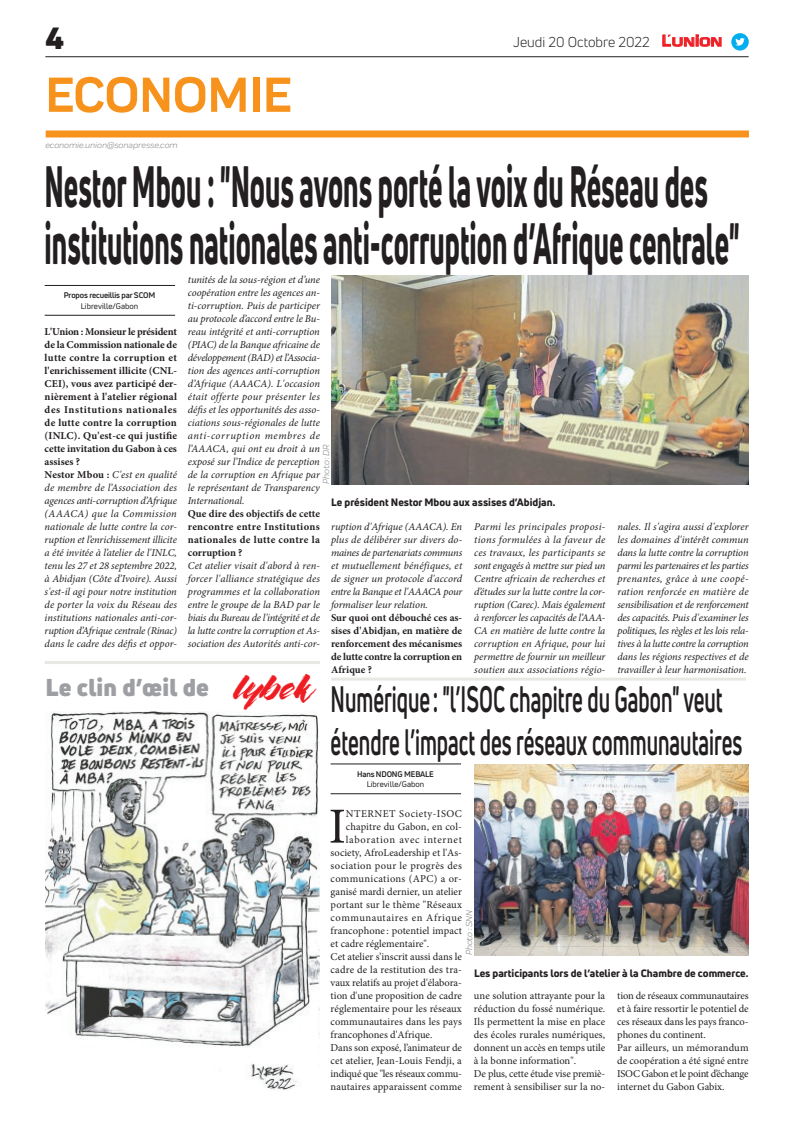
<style>
.page{position:relative;width:794px;height:1129px;background:#fff}
.page>*{position:absolute;margin:0;border:0;box-sizing:border-box;transform-origin:0 0}
.t1{font:800 57px/57px "Uni Neue";color:#231f20;scale:.48 1}
.t2{font:700 51px "Praktika";color:#f7931d}
.t3{font:50.5px "Minion Pro";color:#231f20}
.t4{font:700 36px/43.2px "Uni Neue";color:#231f20;scale:.57 1}
.t5{font:900 30px "Uni Neue";color:#231f20}
.t6{font:900 23.9px "Uni Neue";letter-spacing:.01em;color:#9e9fa3}
.t7{font:14px "Uni Neue";color:#231f20}
.t8{font:italic 10.5px/13px "Minion Pro";letter-spacing:-.005em;color:#231f20;text-align:justify}
.t9{font:10.5px/13px "Minion Pro";color:#231f20}
.t10{font:700 10.5px/13px "Minion Pro";color:#231f20;text-align:justify}
.t11{font:800 10.5px "Uni Neue";color:#231f20}
.t12{font:10.5px "Minion Pro";letter-spacing:-.02em;color:#231f20}
.t13{font:10.5px "Minion Pro";letter-spacing:.035em;color:#231f20}
.t14{font:10.5px "Minion Pro";letter-spacing:.03em;color:#231f20}
.t15{font:10.5px "Minion Pro";letter-spacing:.05em;color:#231f20}
.t16{font:10.5px "Minion Pro";letter-spacing:.065em;color:#231f20}
.t17{font:10.5px "Minion Pro";letter-spacing:.045em;color:#231f20}
.t18{font:italic 9px "Praktika";color:#818386}
.t19{font:700 8px "Uni Neue";letter-spacing:-.02em;color:#231f20}
.t20{font:8px "Uni Neue";color:#231f20}
.s1{font-family:"Eurostile";font-weight:600;font-size:14.9px;color:#ee1d23}
.s2{font-family:"Eurostile";font-weight:600;font-size:11.4px;color:#ee1d23}
.s3{font-weight:700;font-style:normal}
.s4{font-family:"The Flower City";font-weight:400;font-size:37.7px;color:#ee1d23}
</style>
<div class="page">
<div style="left:46px;top:130px;width:703px;height:7px;background:#f7931d"></div>
<hr style="left:45px;top:56px;width:703px;height:1px;background:#231f20">
<svg style="left:662px;top:34px;width:60px;height:13px"></svg>
<div style="left:731px;top:33px;width:17px;height:18px;background:#00aeef;border-radius:50%"></div>
<svg style="left:735px;top:38px;width:10px;height:8px"></svg>
<hr style="left:45px;top:661px;width:275px;height:3px;background:#e7e8e2">
<img style="left:46px;top:711px;width:274px;height:379px">
<hr style="left:45px;top:315px;width:130px;height:1px;background:#231f20">
<hr style="left:45px;top:285px;width:130px;height:1px;background:#231f20">
<hr style="left:330px;top:793px;width:131px;height:1px;background:#231f20">
<hr style="left:330px;top:763px;width:131px;height:1px;background:#231f20">
<img style="left:474px;top:764px;width:274px;height:191px">
<img style="left:331px;top:275px;width:417px;height:209px">
<hr style="left:331px;top:677px;width:415px;height:3px;background:#e7e8e2">
<h3 class="t5" style="left:45px;top:17px;width:20px">4</h3>
<h2 class="t2" style="left:45px;top:54px;width:248px">ECONOMIE</h2>
<p class="t18" style="left:45px;top:139px;width:134px">economie.union@sonapresse.com</p>
<h3 class="t7" style="left:513px;top:33px;width:210px">Jeudi 20 Octobre 2022 <span class="s1">L</span><span class="s2">UNION</span></h3>
<h1 class="t1" style="left:45px;top:157px;width:1449px">Nestor Mbou : "Nous avons porté la voix du Réseau des institutions nationales anti-corruption d’Afrique centrale"</h1>
<p class="t19" style="left:64px;top:290px;width:93px">Propos recueillis par SCOM</p>
<p class="t20" style="left:81px;top:301px;width:59px">Libreville/Gabon</p>
<p class="t8" style="left:188px;top:273px;width:134px">tunités de la sous-région et d’une coopération entre les agences an&shy;ti-corruption. Puis de participer au protocole d’accord entre le Bu&shy;reau intégrité et anti-corruption (PIAC) de la Banque africaine de développement (BAD) et l’Associa&shy;tion des agences anti-corruption d’Afrique (AAACA). L'occasion était offerte pour présenter les défis et les opportunités des asso&shy;ciations sous-régionales de lutte anti-corruption membres de l’AAACA, qui ont eu droit à un exposé sur l’Indice de perception de la corruption en Afrique par le représentant de Transparency International.</p>
<p class="t10" style="left:188px;top:507px;width:134px">Que dire des objectifs de cette rencontre entre Institutions nationales de lutte contre la corruption ?</p>
<p class="t8" style="left:188px;top:559px;width:134px">Cet atelier visait d'abord à ren&shy;forcer l'alliance stratégique des programmes et la collaboration entre le groupe de la BAD par le biais du Bureau de l'intégrité et de la lutte contre la corruption et As&shy;sociation des Autorités anti-cor-</p>
<p class="t8" style="left:45px;top:325px;width:134px;text-align:left"><span class="s3">L'Union : Monsieur le président de la Commission nationale de lutte contre la corruption et l'enrichissement illicite (CNL-<br>CEI), vous avez participé der&shy;nièrement à l'atelier régional des Institutions nationales de lutte contre la corruption (INLC). Qu'est-ce qui justifie cette invitation du Gabon à ces assises ?<br>Nestor Mbou :</span> C'est en qualité de membre de l’Association des agences anti-corruption d’Afrique (AAACA) que la Commission nationale de lutte contre la cor&shy;ruption et l’enrichissement illicite a été invitée à l’atelier de l'INLC, tenu les 27 et 28 septembre 2022, à Abidjan (Côte d’Ivoire). Aussi s'est-il agi pour notre institution de porter la voix du Réseau des institutions nationales anti-cor&shy;ruption d’Afrique centrale (Rinac) dans le cadre des défis et oppor-</p>
<p class="t18" style="left:320px;top:484px;width:41px;rotate:-90deg">Photo : DR</p>
<p class="t11" style="left:331px;top:495px;width:226px">Le président Nestor Mbou aux assises d’Abidjan.</p>
<p class="t8" style="left:331px;top:520px;width:133px">ruption d'Afrique (AAACA). En plus de délibérer sur divers do&shy;maines de partenariats communs et mutuellement bénéfiques, et de signer un protocole d'accord entre la Banque et l'AAACA pour formaliser leur relation.</p>
<p class="t10" style="left:331px;top:611px;width:133px">Sur quoi ont débouché ces as&shy;sises d'Abidjan, en matière de renforcement des mécanismes de lutte contre la corruption en Afrique ?</p>
<p class="t8" style="left:474px;top:520px;width:133px">Parmi les principales proposi&shy;tions formulées à la faveur de ces travaux, les participants se sont engagés à mettre sur pied un Centre africain de recherches et d’études sur la lutte contre la cor&shy;ruption (Carec). Mais également à renforcer les capacités de l’AAA-CA en matière de lutte contre la corruption en Afrique, pour lui permettre de fournir un meilleur soutien aux associations régio-</p>
<p class="t8" style="left:617px;top:520px;width:133px">nales. Il s'agira aussi d'explorer les domaines d'intérêt commun dans la lutte contre la corruption parmi les partenaires et les parties prenantes, grâce à une coopé&shy;ration renforcée en matière de sensibilisation et de renforcement des capacités. Puis d'examiner les politiques, les règles et les lois rela&shy;tives à la lutte contre la corruption dans les régions respectives et de travailler à leur harmonisation.</p>
<h3 class="t6" style="left:45px;top:670px;width:266px">Le clin d’œil de <span class="s4">lybek</span></h3>
<h3 class="t4" style="left:330px;top:676px;width:724px">Numérique: "l’ISOC chapitre du Gabon" veut étendre l’impact des réseaux communautaires</h3>
<p class="t19" style="left:357px;top:768px;width:78px">Hans NDONG MEBALE</p>
<p class="t20" style="left:367px;top:779px;width:59px">Libreville/Gabon</p>
<h3 class="t3" style="left:329px;top:792px;width:19px">I</h3>
<p class="t17" style="left:346px;top:806px;width:117px">NTERNET Society-ISOC</p>
<p class="t9" style="left:346px;top:819px;width:117px">chapitre du Gabon, en col-</p>
<p class="t16" style="left:346px;top:832px;width:117px">laboration avec internet</p>
<p class="t9" style="left:330px;top:845px;width:133px">society, AfroLeadership et l'As-</p>
<p class="t13" style="left:330px;top:858px;width:133px">sociation pour le progrès des</p>
<p class="t14" style="left:330px;top:871px;width:133px">communications (APC) a or-</p>
<p class="t9" style="left:330px;top:884px;width:133px">ganisé mardi dernier, un atelier</p>
<p class="t9" style="left:330px;top:897px;width:133px">portant sur le thème "Réseaux</p>
<p class="t15" style="left:330px;top:910px;width:133px">communautaires en Afrique</p>
<p class="t9" style="left:330px;top:923px;width:133px">francophone : potentiel impact</p>
<p class="t9" style="left:330px;top:936px;width:100px">et cadre réglementaire".</p>
<p class="t9" style="left:330px;top:949px;width:133px">Cet atelier s’inscrit aussi dans le</p>
<p class="t9" style="left:330px;top:962px;width:133px">cadre de la restitution des tra-</p>
<p class="t9" style="left:330px;top:975px;width:133px">vaux relatifs au projet d'élabora-</p>
<p class="t9" style="left:330px;top:988px;width:133px">tion d'une proposition de cadre</p>
<p class="t9" style="left:330px;top:1001px;width:133px">réglementaire pour les réseaux</p>
<p class="t9" style="left:330px;top:1014px;width:133px">communautaires dans les pays</p>
<p class="t9" style="left:330px;top:1027px;width:103px">francophones d'Afrique.</p>
<p class="t9" style="left:330px;top:1040px;width:133px">Dans son exposé, l’animateur de</p>
<p class="t9" style="left:330px;top:1053px;width:133px">cet atelier, Jean-Louis Fendji, a</p>
<p class="t12" style="left:330px;top:1066px;width:133px">indiqué que "les réseaux commu-</p>
<p class="t9" style="left:330px;top:1079px;width:133px">nautaires apparaissent comme</p>
<p class="t18" style="left:462px;top:955px;width:47px;rotate:-90deg">Photo : SNN</p>
<p class="t11" style="left:474px;top:966px;width:276px">Les participants lors de l’atelier à la Chambre de commerce.</p>
<p class="t9" style="left:474px;top:988px;width:133px">une solution attrayante pour la réduction du fossé numérique.<br>Ils permettent la mise en place des écoles rurales numériques, donnent un accès en temps utile à la bonne information".<br>De plus, cette étude vise premiè&shy;rement à sensibiliser sur la no-</p>
<p class="t9" style="left:617px;top:988px;width:133px">tion de réseaux communautaires et à faire ressortir le potentiel de ces réseaux dans les pays franco&shy;phones du continent.<br>Par ailleurs, un mémorandum de coopération a été signé entre<br>ISOC Gabon et le point d’échange internet du Gabon Gabix.</p>
</div>
